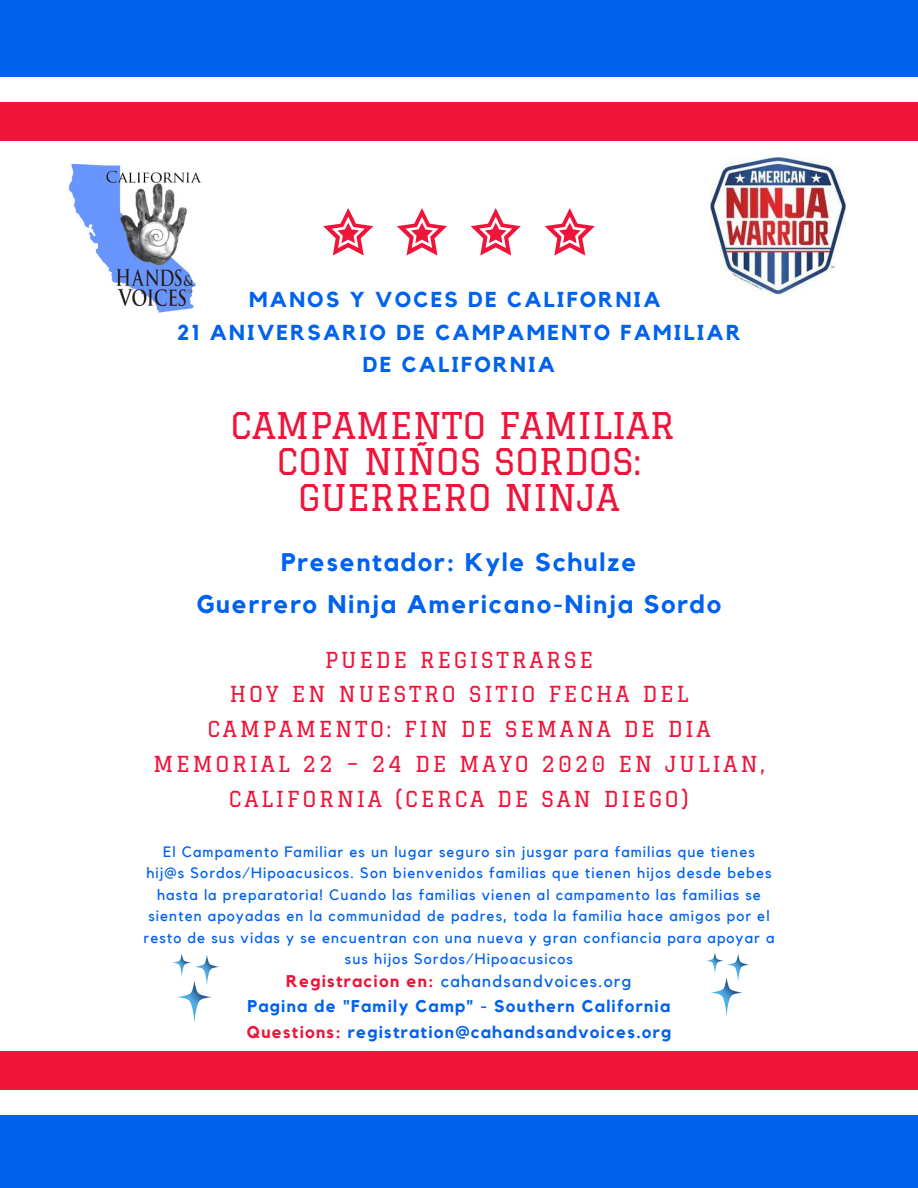
<style>
.page{position:relative;width:918px;height:1188px;background:#fff}
.page>*{position:absolute;margin:0;border:0;box-sizing:border-box;transform-origin:0 0}
.t1{font:36px/36px "Graduate";color:#ee143a;text-align:center}
.t2{font:700 25.35px/41.8px "Kollektif";letter-spacing:.07em;color:#0062ee;text-align:center}
.t3{font:21.6px/34.8px "Graduate";letter-spacing:.12em;color:#ee143a;text-align:center}
.t4{font:700 21.6px/32.4px "Kollektif";letter-spacing:.105em;color:#0062ee;text-align:center}
.t5{font:700 16.95px/25.2px "Kollektif";letter-spacing:.075em;color:#0062ee;text-align:center}
.t6{font:15px/21.6px "Kollektif";letter-spacing:.075em;color:#0062ee;text-align:center}
.s1{color:#ee143a}
.s2{font-weight:400}
</style>
<div class="page">
<div style="left:0;top:1115px;width:918px;height:73px;background:#0062ee"></div>
<div style="left:0;top:1051px;width:918px;height:38px;background:#ee143a"></div>
<div style="left:0;top:0;width:918px;height:77px;background:#0062ee"></div>
<div style="left:0;top:102px;width:918px;height:38px;background:#ee143a"></div>
<svg style="left:470px;top:208px;width:51px;height:48px"></svg>
<svg style="left:544px;top:208px;width:51px;height:48px"></svg>
<svg style="left:323px;top:208px;width:51px;height:48px"></svg>
<svg style="left:397px;top:208px;width:50px;height:48px"></svg>
<img style="left:68px;top:163px;width:133px;height:150px">
<img style="left:710px;top:158px;width:135px;height:137px">
<svg style="left:172px;top:953px;width:47px;height:71px"></svg>
<svg style="left:706px;top:952px;width:44px;height:65px"></svg>
<h3 class="t4" style="left:177px;top:285px;width:565px">MANOS Y VOCES DE CALIFORNIA<br>21 ANIVERSARIO DE CAMPAMENTO FAMILIAR<br>DE CALIFORNIA</h3>
<h1 class="t1" style="left:230px;top:407px;width:446px">CAMPAMENTO FAMILIAR<br>CON NIÑOS SORDOS:<br>GUERRERO NINJA</h1>
<h2 class="t2" style="left:197px;top:543px;width:526px">Presentador: Kyle Schulze<br>Guerrero Ninja Americano-Ninja Sordo</h2>
<h3 class="t3" style="left:153px;top:642px;width:613px">PUEDE REGISTRARSE<br>HOY EN NUESTRO SITIO FECHA DEL<br>CAMPAMENTO: FIN DE SEMANA DE DIA<br>MEMORIAL 22 – 24 DE MAYO 2020 EN JULIAN,<br>CALIFORNIA (CERCA DE SAN DIEGO)</h3>
<p class="t6" style="left:144px;top:841px;width:632px">El Campamento Familiar es un lugar seguro sin jusgar para familias que tienes hij@s Sordos/Hipoacusicos. Son bienvenidos familias que tienen hijos desde bebes hasta la preparatoria! Cuando las familias vienen al campamento las familias se sienten apoyadas en la communidad de padres, toda la familia hace amigos por el resto de sus vidas y se encuentran con una nueva y gran confiancia para apoyar a sus hijos Sordos/Hipoacusicos</p>
<p class="t5" style="left:247px;top:969px;width:426px"><span class="s1">Registracion en:</span> <span class="s2">cahandsandvoices.org<br></span>Pagina de "Family Camp" - Southern California<br><span class="s1">Questions:</span> registration@cahandsandvoices.org</p>
</div>
